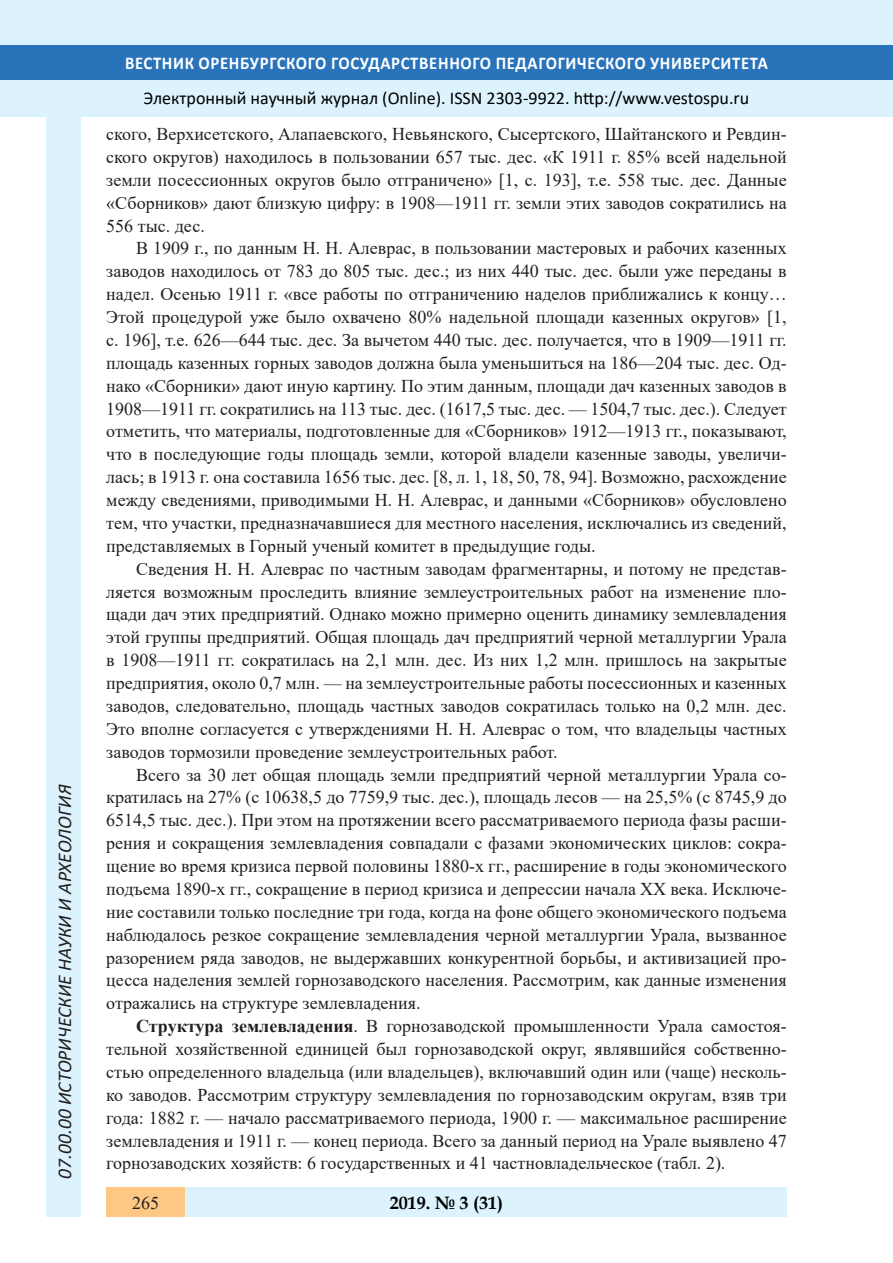
<style>
.page{position:relative;width:893px;height:1263px;background:#fff}
.page>*{position:absolute;margin:0;border:0;box-sizing:border-box;transform-origin:0 0}
.t1{font:italic 19.5px "Calibri";color:#231f20}
.Стиль2{font:18px/22.8px "Times New Roman";color:#231f20;text-align:justify}
.t2{font:18px "Calibri";color:#000}
.t3{font:700 18px "Calibri";letter-spacing:.04em;color:#fff;scale:.93 1}
.t4{font:700 18px "Book Antiqua";color:#000}
.s1{font-weight:700}
</style>
<div class="page">
<div style="left:0;top:0;width:893px;height:116px;background:#dcf2fc"></div>
<div style="left:0;top:45px;width:893px;height:34px;background:#2873ba"></div>
<div style="left:47px;top:116px;width:34px;height:1101px;background:#dcf2fc"></div>
<div style="left:106px;top:1188px;width:681px;height:29px;background:#dcf2fc"></div>
<div style="left:106px;top:1188px;width:79px;height:29px;background:#fdc784"></div>
<p class="t1" style="left:51px;top:1179px;width:395px;rotate:-90deg">07.00.00 ИСТОРИЧЕСКИЕ НАУКИ И АРХЕОЛОГИЯ</p>
<p class="t1" style="left:51px;top:1105px;width:206px;rotate:-90deg">БИОЛОГИЧЕСКИЕ НАУКИ</p>
<p class="t1" style="left:51px;top:1169px;width:11px;rotate:-90deg">3</p>
<p class="t3" style="left:125px;top:50px;width:693px">ВЕСТНИК ОРЕНБУРГСКОГО ГОСУДАРСТВЕННОГО ПЕДАГОГИЧЕСКОГО УНИВЕРСИТЕТА</p>
<p class="t2" style="left:144px;top:85px;width:607px">Электронный научный журнал (Online). ISSN 2303-9922. http://www.vestospu.ru</p>
<p class="t2" style="left:583px;top:85px;width:13px">t</p>
<p class="t2" style="left:583px;top:85px;width:13px">t</p>
<p class="Стиль2" style="left:106px;top:122px;width:682px">ского, Верхисетского, Алапаевского, Невьянского, Сысертского, Шайтанского и Ревдин&shy;ского округов) находилось в пользовании 657 тыс. дес. «К 1911 г. 85% всей надельной земли посессионных округов было отграничено» [1, c. 193], т.е. 558 тыс. дес. Данные «Сборников» дают близкую цифру: в 1908—1911 гг. земли этих заводов сократились на 556 тыс. дес.</p>
<p class="Стиль2" style="left:106px;top:236px;width:682px;text-indent:30px">В 1909 г., по данным Н. Н. Алеврас, в пользовании мастеровых и рабочих казенных заводов находилось от 783 до 805 тыс. дес.; из них 440 тыс. дес. были уже переданы в надел. Осенью 1911 г. «все работы по отграничению наделов приближались к концу… Этой процедурой уже было охвачено 80% надельной площади казенных округов» [1, c. 196], т.е. 626—644 тыс. дес. За вычетом 440 тыс. дес. получается, что в 1909—1911 гг. площадь казенных горных заводов должна была уменьшиться на 186—204 тыс. дес. Од&shy;нако «Сборники» дают иную картину. По этим данным, площади дач казенных заводов в 1908—1911 гг. сократились на 113 тыс. дес. (1617,5 тыс. дес. — 1504,7 тыс. дес.). Следует отметить, что материалы, подготовленные для «Сборников» 1912—1913 гг., показывают, что в последующие годы площадь земли, которой владели казенные заводы, увеличи&shy;лась; в 1913 г. она составила 1656 тыс. дес. [8, л. 1, 18, 50, 78, 94]. Возможно, расхождение между сведениями, приводимыми Н. Н. Алеврас, и данными «Сборников» обусловлено тем, что участки, предназначавшиеся для местного населения, исключались из сведений, представляемых в Горный ученый комитет в предыдущие годы.</p>
<p class="Стиль2" style="left:106px;top:557px;width:682px;text-indent:30px">Сведения Н. Н. Алеврас по частным заводам фрагментарны, и потому не представ&shy;ляется возможным проследить влияние землеустроительных работ на изменение пло&shy;щади дач этих предприятий. Однако можно примерно оценить динамику землевладения этой группы предприятий. Общая площадь дач предприятий черной металлургии Урала в 1908—1911 гг. сократилась на 2,1 млн. дес. Из них 1,2 млн. пришлось на закрытые предприятия, около 0,7 млн. — на землеустроительные работы посессионных и казенных заводов, следовательно, площадь частных заводов сократилась только на 0,2 млн. дес.<br>Это вполне согласуется с утверждениями Н. Н. Алеврас о том, что владельцы частных заводов тормозили проведение землеустроительных работ.</p>
<p class="Стиль2" style="left:106px;top:762px;width:682px;text-indent:30px">Всего за 30 лет общая площадь земли предприятий черной металлургии Урала со&shy;кратилась на 27% (с 10638,5 до 7759,9 тыс. дес.), площадь лесов — на 25,5% (с 8745,9 до 6514,5 тыс. дес.). При этом на протяжении всего рассматриваемого периода фазы расши&shy;рения и сокращения землевладения совпадали с фазами экономических циклов: сокра&shy;щение во время кризиса первой половины 1880-х гг., расширение в годы экономического подъема 1890-х гг., сокращение в период кризиса и депрессии начала ХХ века. Исключе&shy;ние составили только последние три года, когда на фоне общего экономического подъема наблюдалось резкое сокращение землевладения черной металлургии Урала, вызванное разорением ряда заводов, не выдержавших конкурентной борьбы, и активизацией про&shy;цесса наделения землей горнозаводского населения. Рассмотрим, как данные изменения отражались на структуре землевладения.</p>
<p class="Стиль2" style="left:106px;top:1014px;width:682px;text-indent:30px"><span class="s1">Структура землевладения</span>. В горнозаводской промышленности Урала самостоя&shy;тельной хозяйственной единицей был горнозаводской округ, являвшийся собственно&shy;стью определенного владельца (или владельцев), включавший один или (чаще) несколь&shy;ко заводов. Рассмотрим структуру землевладения по горнозаводским округам, взяв три года: 1882 г. — начало рассматриваемого периода, 1900 г. — максимальное расширение землевладения и 1911 г. — конец периода. Всего за данный период на Урале выявлено 47 горнозаводских хозяйств: 6 государственных и 41 частновладельческое (табл. 2).</p>
<p class="t4" style="left:390px;top:1190px;width:115px">2019. № 3 (31)</p>
<p class="Стиль2" style="left:132px;top:1190px;width:28px">265</p>
<p class="t4" style="left:460px;top:1190px;width:39px">2 6</p>
<p class="t4" style="left:417px;top:1190px;width:10px">8</p>
<p class="t4" style="left:460px;top:1190px;width:39px">1 25</p>
</div>
